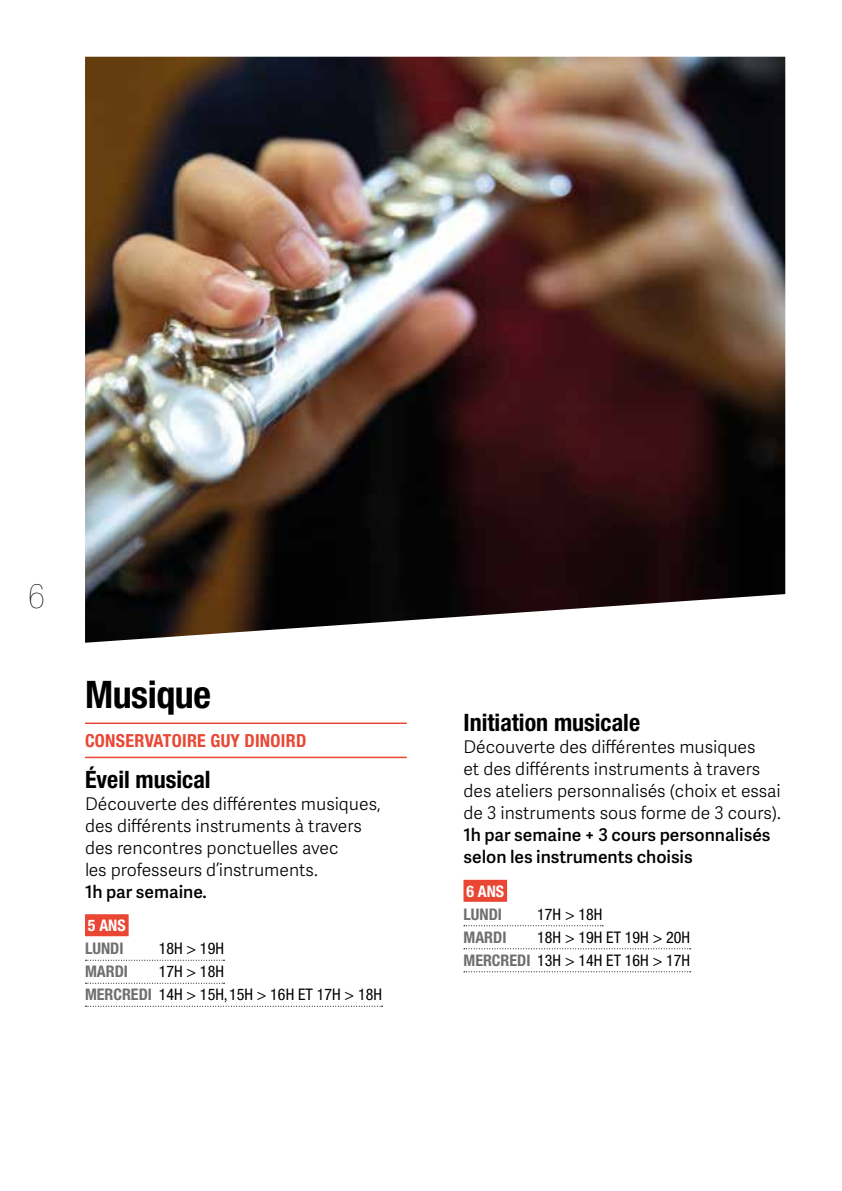
<style>
.page{position:relative;width:842px;height:1191px;background:#fff}
.page>*{position:absolute;margin:0;border:0;box-sizing:border-box;transform-origin:0 0}
.t1{font:700 condensed 38px "Helvetica Neue LT Std";letter-spacing:-.01em;color:#000}
.t2{font:200 condensed 34px "Helvetica Neue LT Std";color:#000}
.t3{font:700 condensed 24px "Helvetica Neue LT Std";color:#000}
.t4{font:700 condensed 18px "Helvetica Neue LT Std";letter-spacing:.015em;color:#e94734}
.t5{font:300 17.6px/22px "Adelle Sans EXT";color:#000}
.t6{font:600 17.6px/22px "Adelle Sans EXT";color:#000}
.t7{font:condensed 16px/23px "Helvetica Neue LT Std";color:#000}
.t8{font:700 condensed 16px "Helvetica Neue LT Std";color:#706f6f}
.t9{font:700 condensed 16px "Helvetica Neue LT Std";color:#fff}
.s1{font-weight:700;color:#706f6f}
</style>
<div class="page">
<hr style="left:85px;top:722px;width:322px;height:2px;background:#e94734">
<hr style="left:85px;top:756px;width:322px;height:2px;background:#e94734">
<div style="left:85px;top:914px;width:44px;height:22px;background:#e94734"></div>
<svg style="left:85px;top:959px;width:140px;height:1px"></svg>
<svg style="left:85px;top:982px;width:140px;height:1px"></svg>
<svg style="left:85px;top:1005px;width:298px;height:1px"></svg>
<div style="left:463px;top:879px;width:44px;height:22px;background:#e94734"></div>
<svg style="left:464px;top:925px;width:139px;height:1px"></svg>
<svg style="left:464px;top:948px;width:227px;height:1px"></svg>
<svg style="left:464px;top:971px;width:227px;height:1px"></svg>
<img style="left:85px;top:57px;width:700px;height:586px">
<h2 class="t2" style="left:28px;top:577px;width:18px">6</h2>
<h1 class="t1" style="left:85px;top:671px;width:127px">Musique</h1>
<p class="t4" style="left:85px;top:729px;width:223px">CONSERVATOIRE GUY DINOIRD</p>
<h3 class="t3" style="left:85px;top:764px;width:127px">Éveil musical</h3>
<p class="t5" style="left:85px;top:791px;width:297px">Découverte des différentes musiques, des différents instruments à travers des rencontres ponctuelles avec<br>les professeurs d’instruments.</p>
<p class="t6" style="left:85px;top:879px;width:123px">1h par semaine.</p>
<p class="t9" style="left:88px;top:915px;width:39px">5 ANS</p>
<p class="t8" style="left:85px;top:938px;width:40px">LUNDI</p>
<p class="t7" style="left:159px;top:937px;width:67px">18H &gt; 19H</p>
<p class="t8" style="left:85px;top:961px;width:44px">MARDI</p>
<p class="t7" style="left:85px;top:960px;width:298px;text-indent:74px">17H &gt; 18H<br><span class="s1">MERCREDI</span> 14H &gt; 15H,15H &gt; 16H ET 17H &gt; 18H</p>
<h3 class="t3" style="left:463px;top:708px;width:178px">Initiation musicale</h3>
<p class="t5" style="left:463px;top:735px;width:319px">Découverte des différentes musiques<br>et des différents instruments à travers des ateliers personnalisés (choix et essai de 3 instruments sous forme de 3 cours).</p>
<p class="t6" style="left:463px;top:822px;width:309px">1h par semaine + 3 cours personnalisés selon les instruments choisis</p>
<p class="t9" style="left:466px;top:881px;width:39px">6 ANS</p>
<p class="t8" style="left:463px;top:904px;width:40px">LUNDI</p>
<p class="t7" style="left:537px;top:902px;width:67px">17H &gt; 18H</p>
<p class="t8" style="left:463px;top:927px;width:44px">MARDI</p>
<p class="t7" style="left:463px;top:925px;width:228px;text-align:right">18H &gt; 19H ET 19H &gt; 20H<br><span class="s1">MERCREDI</span> 13H &gt; 14H ET 16H &gt; 17H</p>
</div>
